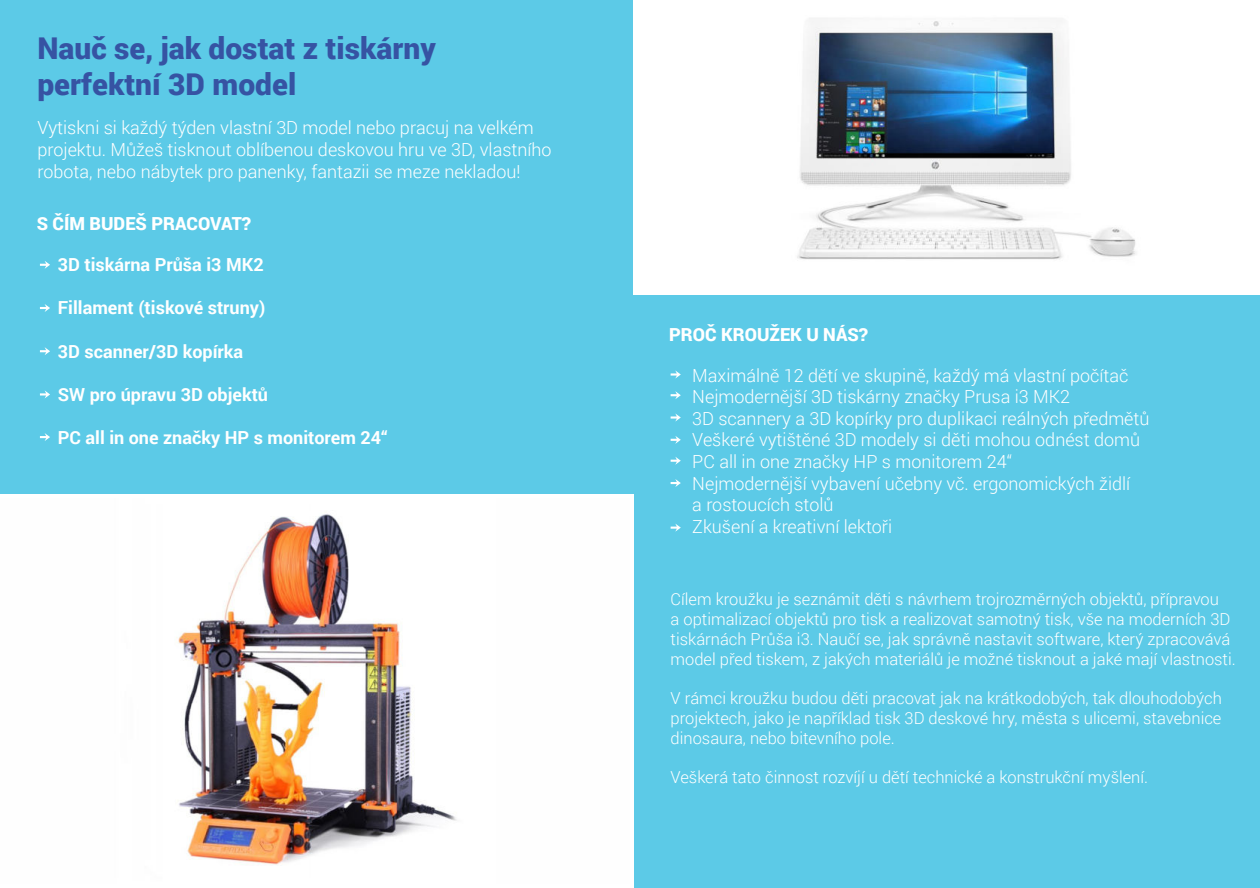
<style>
.page{position:relative;width:1260px;height:888px;background:#5ccae7}
.page>*{position:absolute;margin:0;border:0;box-sizing:border-box;transform-origin:0 0}
.t1{font:900 30px/36px "Roboto";color:#3653a3}
.t2{font:300 18px/21.6px "Roboto";color:#fff}
.t3{font:700 18px "Roboto";color:#fff}
.t4{font:900 18px "Roboto";color:#fff}
.t5{font:300 16.5px/19.8px "Roboto";color:#fff}
</style>
<div class="page">
<svg style="left:40px;top:261px;width:10px;height:8px"></svg>
<svg style="left:40px;top:304px;width:10px;height:8px"></svg>
<svg style="left:40px;top:347px;width:10px;height:8px"></svg>
<svg style="left:40px;top:390px;width:10px;height:8px"></svg>
<svg style="left:40px;top:433px;width:10px;height:8px"></svg>
<svg style="left:670px;top:370px;width:11px;height:8px"></svg>
<svg style="left:670px;top:391px;width:11px;height:8px"></svg>
<svg style="left:670px;top:436px;width:11px;height:8px"></svg>
<svg style="left:670px;top:479px;width:11px;height:8px"></svg>
<svg style="left:670px;top:413px;width:11px;height:8px"></svg>
<div style="left:0;top:494px;width:634px;height:394px;background:#fff"></div>
<svg style="left:670px;top:457px;width:11px;height:8px"></svg>
<div style="left:633px;top:0;width:627px;height:294px;background:#fff"></div>
<img style="left:176px;top:514px;width:281px;height:351px">
<img style="left:797px;top:18px;width:339px;height:242px">
<svg style="left:670px;top:523px;width:11px;height:8px"></svg>
<h1 class="t1" style="left:37px;top:29px;width:400px">Nauč se, jak dostat z tiskárny perfektní 3D model</h1>
<p class="t2" style="left:37px;top:116px;width:516px">Vytiskni si každý týden vlastní 3D model nebo pracuj na velkém projektu. Můžeš tisknout oblíbenou deskovou hru ve 3D, vlastního robota, nebo nábytek pro panenky, fantazii se meze nekladou!</p>
<p class="t4" style="left:37px;top:211px;width:216px">S ČÍM BUDEŠ PRACOVAT?</p>
<p class="t3" style="left:58px;top:252px;width:207px">3D tiskárna Průša i3 MK2</p>
<p class="t3" style="left:58px;top:300px;width:209px">Fillament (tiskové struny)</p>
<p class="t3" style="left:58px;top:343px;width:187px">3D scanner/3D kopírka</p>
<p class="t3" style="left:58px;top:382px;width:212px">SW pro úpravu 3D objektů</p>
<p class="t3" style="left:58px;top:425px;width:331px">PC all in one značky HP s monitorem 24“</p>
<p class="t4" style="left:669px;top:322px;width:200px">PROČ KROUŽEK U NÁS?</p>
<p class="t2" style="left:692px;top:364px;width:459px">Maximálně 12 dětí ve skupině, každý má vlastní počítač Nejmodernější 3D tiskárny značky Prusa i3 MK2<br>3D scannery a 3D kopírky pro duplikaci reálných předmětů Veškeré vytištěné 3D modely si děti mohou odnést domů PC all in one značky HP s monitorem 24“<br>Nejmodernější vybavení učebny vč. ergonomických židlí<br>a rostoucích stolů<br>Zkušení a kreativní lektoři</p>
<p class="t5" style="left:670px;top:588px;width:567px">Cílem kroužku je seznámit děti s návrhem trojrozměrných objektů, přípravou<br>a optimalizací objektů pro tisk a realizovat samotný tisk, vše na moderních 3D tiskárnách Průša i3. Naučí se, jak správně nastavit software, který zpracovává model před tiskem, z jakých materiálů je možné tisknout a jaké mají vlastnosti.</p>
<p class="t5" style="left:670px;top:687px;width:553px;text-align:justify">V rámci kroužku budou děti pracovat jak na krátkodobých, tak dlouhodobých projektech, jako je například tisk 3D deskové hry, města s ulicemi, stavebnice dinosaura, nebo bitevního pole.</p>
<p class="t5" style="left:670px;top:767px;width:479px">Veškerá tato činnost rozvíjí u dětí technické a konstrukční myšlení.</p>
</div>
